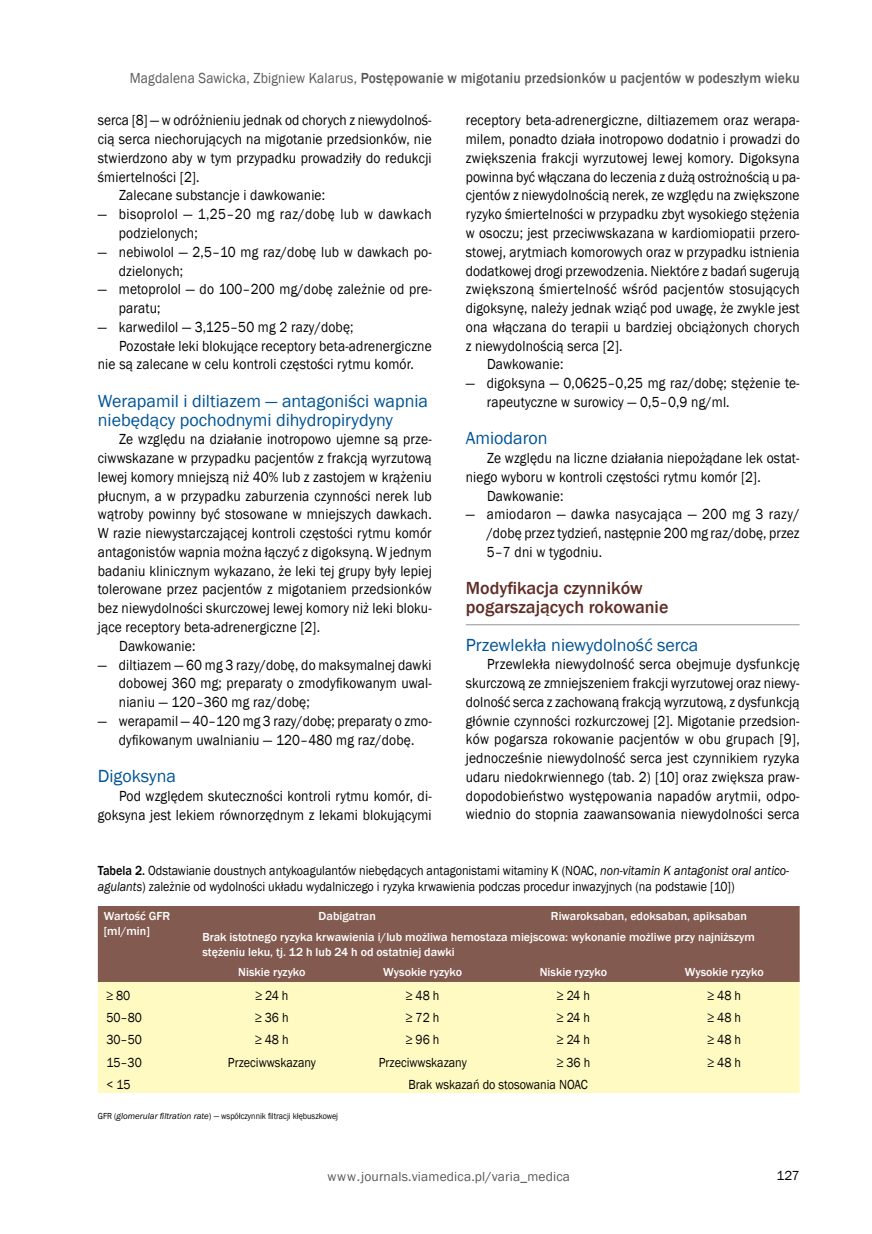
<style>
.page{position:relative;width:872px;height:1234px;background:#fff}
.page>*{position:absolute;margin:0;border:0;box-sizing:border-box;transform-origin:0 0}
.t1{font:18px/18.8px "Franklin Gothic";color:#005496}
.t2{font:500 18px/18.8px "Franklin Gothic";color:#5f2d25}
.t3{font:15px/18.8px "Franklin Gothic";letter-spacing:.01em;color:#000;scale:.9 1}
.t4{font:15px/18.8px "Franklin Gothic";letter-spacing:.03em;color:#000;scale:.9 1}
.t5{font:500 15px "Franklin Gothic";letter-spacing:.01em;color:#58595b;scale:.9 1}
.t6{font:13.5px/16.5px "Franklin Gothic";color:#000;scale:.9 1}
.t7{font:13.5px "Franklin Gothic";letter-spacing:.01em;color:#58595b}
.t8{font:13.5px "Franklin Gothic";color:#000}
.t9{font:500 12px/20.2px "Franklin Gothic";color:#fff}
.t10{font:9px "Franklin Gothic";color:#000;scale:.9 1}
.s1{font-weight:400}
.s2{font-weight:500}
.s3{font-style:italic}
</style>
<div class="page">
<hr style="left:466px;top:624px;width:333px;height:1px;background:#939598">
<div style="left:98px;top:906px;width:701px;height:75px;background:#835a4f"></div>
<div style="left:98px;top:981px;width:701px;height:111px;background:#fffac2"></div>
<p class="t5" style="left:130px;top:69px;width:746px"><span class="s1">Magdalena Sawicka, Zbigniew Kalarus,</span> Postępowanie w migotaniu przedsionków u pacjentów w podeszłym wieku</p>
<p class="t3" style="left:98px;top:111px;width:372px">serca [8] — w odróżnieniu jednak od chorych z niewydolnoś-</p>
<p class="t3" style="left:98px;top:130px;width:372px">cią serca niechorujących na migotanie przedsionków, nie</p>
<p class="t3" style="left:98px;top:149px;width:372px">stwierdzono aby w tym przypadku prowadziły do redukcji</p>
<p class="t3" style="left:98px;top:168px;width:115px">śmiertelności [2].</p>
<p class="t3" style="left:119px;top:186px;width:230px">Zalecane substancje i dawkowanie:</p>
<p class="t4" style="left:119px;top:205px;width:349px;text-indent:-21px">— bisoprolol — 1,25–20 mg raz/dobę lub w dawkach podzielonych;</p>
<p class="t3" style="left:119px;top:243px;width:349px;text-indent:-21px">— nebiwolol — 2,5–10 mg raz/dobę lub w dawkach po&shy;dzielonych;</p>
<p class="t3" style="left:119px;top:280px;width:349px;text-indent:-21px">— metoprolol — do 100–200 mg/dobę zależnie od pre&shy;paratu;</p>
<p class="t3" style="left:98px;top:318px;width:286px">— karwedilol — 3,125–50 mg 2 razy/dobę;</p>
<p class="t3" style="left:119px;top:336px;width:349px">Pozostałe leki blokujące receptory beta-adrenergiczne</p>
<p class="t3" style="left:98px;top:355px;width:353px">nie są zalecane w celu kontroli częstości rytmu komór.</p>
<p class="t1" style="left:98px;top:392px;width:332px">Werapamil i diltiazem — antagoniści wapnia niebędący pochodnymi dihydropirydyny</p>
<p class="t3" style="left:119px;top:430px;width:349px">Ze względu na działanie inotropowo ujemne są prze-</p>
<p class="t3" style="left:98px;top:449px;width:372px">ciwwskazane w przypadku pacjentów z frakcją wyrzutową</p>
<p class="t3" style="left:98px;top:467px;width:372px">lewej komory mniejszą niż 40% lub z zastojem w krążeniu</p>
<p class="t3" style="left:98px;top:486px;width:372px">płucnym, a w przypadku zaburzenia czynności nerek lub</p>
<p class="t3" style="left:98px;top:505px;width:372px">wątroby powinny być stosowane w mniejszych dawkach.</p>
<p class="t3" style="left:98px;top:524px;width:372px">W razie niewystarczającej kontroli częstości rytmu komór</p>
<p class="t3" style="left:98px;top:542px;width:372px">antagonistów wapnia można łączyć z digoksyną. W jednym</p>
<p class="t3" style="left:98px;top:561px;width:372px">badaniu klinicznym wykazano, że leki tej grupy były lepiej</p>
<p class="t3" style="left:98px;top:580px;width:372px">tolerowane przez pacjentów z migotaniem przedsionków</p>
<p class="t3" style="left:98px;top:599px;width:372px">bez niewydolności skurczowej lewej komory niż leki bloku-</p>
<p class="t3" style="left:98px;top:617px;width:248px">jące receptory beta-adrenergiczne [2].</p>
<p class="t3" style="left:119px;top:636px;width:86px">Dawkowanie:</p>
<p class="t3" style="left:119px;top:655px;width:349px;text-align:justify;text-indent:-21px">— diltiazem — 60 mg 3 razy/dobę, do maksymalnej dawki dobowej 360 mg; preparaty o zmodyfikowanym uwal&shy;nianiu — 120–360 mg raz/dobę;</p>
<p class="t3" style="left:98px;top:711px;width:372px;text-align:center">— werapamil — 40–120 mg 3 razy/dobę; preparaty o zmo&shy;dyfikowanym uwalnianiu — 120–480 mg raz/dobę.</p>
<p class="t1" style="left:98px;top:766px;width:80px">Digoksyna</p>
<p class="t3" style="left:98px;top:786px;width:372px;text-align:right">Pod względem skuteczności kontroli rytmu komór, di&shy;goksyna jest lekiem równorzędnym z lekami blokującymi</p>
<p class="t3" style="left:466px;top:111px;width:372px">receptory beta-adrenergiczne, diltiazemem oraz werapa-</p>
<p class="t3" style="left:466px;top:130px;width:372px">milem, ponadto działa inotropowo dodatnio i prowadzi do</p>
<p class="t3" style="left:466px;top:149px;width:372px">zwiększenia frakcji wyrzutowej lewej komory. Digoksyna</p>
<p class="t3" style="left:466px;top:168px;width:372px">powinna być włączana do leczenia z dużą ostrożnością u pa-</p>
<p class="t3" style="left:466px;top:186px;width:372px">cjentów z niewydolnością nerek, ze względu na zwiększone</p>
<p class="t3" style="left:466px;top:205px;width:372px">ryzyko śmiertelności w przypadku zbyt wysokiego stężenia</p>
<p class="t3" style="left:466px;top:224px;width:372px">w osoczu; jest przeciwwskazana w kardiomiopatii przero-</p>
<p class="t3" style="left:466px;top:243px;width:372px">stowej, arytmiach komorowych oraz w przypadku istnienia</p>
<p class="t3" style="left:466px;top:261px;width:372px">dodatkowej drogi przewodzenia. Niektóre z badań sugerują</p>
<p class="t4" style="left:466px;top:280px;width:372px">zwiększoną śmiertelność wśród pacjentów stosujących</p>
<p class="t3" style="left:466px;top:299px;width:372px">digoksynę, należy jednak wziąć pod uwagę, że zwykle jest</p>
<p class="t3" style="left:466px;top:318px;width:372px">ona włączana do terapii u bardziej obciążonych chorych</p>
<p class="t3" style="left:466px;top:336px;width:176px">z niewydolnością serca [2].</p>
<p class="t3" style="left:487px;top:355px;width:86px">Dawkowanie:</p>
<p class="t3" style="left:487px;top:374px;width:349px;text-indent:-21px">— digoksyna — 0,0625–0,25 mg raz/dobę; stężenie te&shy;rapeutyczne w surowicy — 0,5–0,9 ng/ml.</p>
<p class="t1" style="left:466px;top:429px;width:83px">Amiodaron</p>
<p class="t3" style="left:487px;top:449px;width:349px">Ze względu na liczne działania niepożądane lek ostat-</p>
<p class="t3" style="left:466px;top:467px;width:329px">niego wyboru w kontroli częstości rytmu komór [2].</p>
<p class="t3" style="left:487px;top:486px;width:86px">Dawkowanie:</p>
<p class="t3" style="left:487px;top:505px;width:349px;text-align:justify;text-indent:-21px">— amiodaron — dawka nasycająca — 200 mg 3 razy/ /dobę przez tydzień, następnie 200 mg raz/dobę, przez 5–7 dni w tygodniu.</p>
<p class="t2" style="left:466px;top:579px;width:204px">Modyfikacja czynników pogarszających rokowanie</p>
<p class="t1" style="left:466px;top:635px;width:234px">Przewlekła niewydolność serca</p>
<p class="t3" style="left:466px;top:655px;width:372px;text-align:justify;text-indent:21px">Przewlekła niewydolność serca obejmuje dysfunkcję skurczową ze zmniejszeniem frakcji wyrzutowej oraz niewy&shy;dolność serca z zachowaną frakcją wyrzutową, z dysfunkcją głównie czynności rozkurczowej [2]. Migotanie przedsion&shy;ków pogarsza rokowanie pacjentów w obu grupach [9], jednocześnie niewydolność serca jest czynnikiem ryzyka udaru niedokrwiennego (tab. 2) [10] oraz zwiększa praw&shy;dopodobieństwo występowania napadów arytmii, odpo&shy;wiednio do stopnia zaawansowania niewydolności serca</p>
<p class="t6" style="left:98px;top:862px;width:769px"><span class="s2">Tabela 2.</span> Odstawianie doustnych antykoagulantów niebędących antagonistami witaminy K (NOAC, <span class="s3">non-vitamin K antagonist oral antico&shy;agulants</span>) zależnie od wydolności układu wydalniczego i ryzyka krwawienia podczas procedur inwazyjnych (na podstawie [10])</p>
<p class="t9" style="left:104px;top:908px;width:68px;line-height:15px">Wartość GFR [ml/min]</p>
<p class="t9" style="left:319px;top:906px;width:59px">Dabigatran</p>
<p class="t9" style="left:202px;top:906px;width:554px;text-indent:348px">Riwaroksaban, edoksaban, apiksaban<br>Brak istotnego ryzyka krwawienia i/lub możliwa hemostaza miejscowa: wykonanie możliwe przy najniższym</p>
<p class="t9" style="left:238px;top:941px;width:218px;text-indent:-36px">stężeniu leku, tj. 12 h lub 24 h od ostatniej dawki<br>Niskie ryzyko</p>
<p class="t9" style="left:383px;top:961px;width:80px">Wysokie ryzyko</p>
<p class="t9" style="left:540px;top:961px;width:69px">Niskie ryzyko</p>
<p class="t9" style="left:685px;top:961px;width:80px">Wysokie ryzyko</p>
<p class="t6" style="left:106px;top:987px;width:28px">≥ 80</p>
<p class="t6" style="left:255px;top:987px;width:38px">≥ 24 h</p>
<p class="t6" style="left:406px;top:987px;width:39px">≥ 48 h</p>
<p class="t6" style="left:557px;top:987px;width:38px">≥ 24 h</p>
<p class="t6" style="left:707px;top:987px;width:39px">≥ 48 h</p>
<p class="t6" style="left:106px;top:1009px;width:41px">50–80</p>
<p class="t6" style="left:255px;top:1009px;width:39px">≥ 36 h</p>
<p class="t6" style="left:406px;top:1009px;width:39px">≥ 72 h</p>
<p class="t6" style="left:557px;top:1009px;width:38px">≥ 24 h</p>
<p class="t6" style="left:707px;top:1009px;width:39px">≥ 48 h</p>
<p class="t6" style="left:106px;top:1031px;width:41px">30–50</p>
<p class="t6" style="left:255px;top:1031px;width:39px">≥ 48 h</p>
<p class="t6" style="left:406px;top:1031px;width:39px">≥ 96 h</p>
<p class="t6" style="left:557px;top:1031px;width:38px">≥ 24 h</p>
<p class="t6" style="left:707px;top:1031px;width:39px">≥ 48 h</p>
<p class="t6" style="left:106px;top:1053px;width:41px">15–30</p>
<p class="t6" style="left:228px;top:1053px;width:99px">Przeciwwskazany</p>
<p class="t6" style="left:379px;top:1053px;width:99px">Przeciwwskazany</p>
<p class="t6" style="left:557px;top:1053px;width:39px">≥ 36 h</p>
<p class="t6" style="left:707px;top:1053px;width:39px">≥ 48 h</p>
<p class="t6" style="left:106px;top:1076px;width:28px">&lt; 15</p>
<p class="t6" style="left:408px;top:1076px;width:201px">Brak wskazań do stosowania NOAC</p>
<p class="t10" style="left:98px;top:1109px;width:268px">GFR (<span class="s3">glomerular filtration rate</span>) — współczynnik filtracji kłębuszkowej</p>
<p class="t7" style="left:327px;top:1168px;width:244px">www.journals.viamedica.pl/varia_medica</p>
<p class="t8" style="left:776px;top:1166px;width:25px">127</p>
</div>
